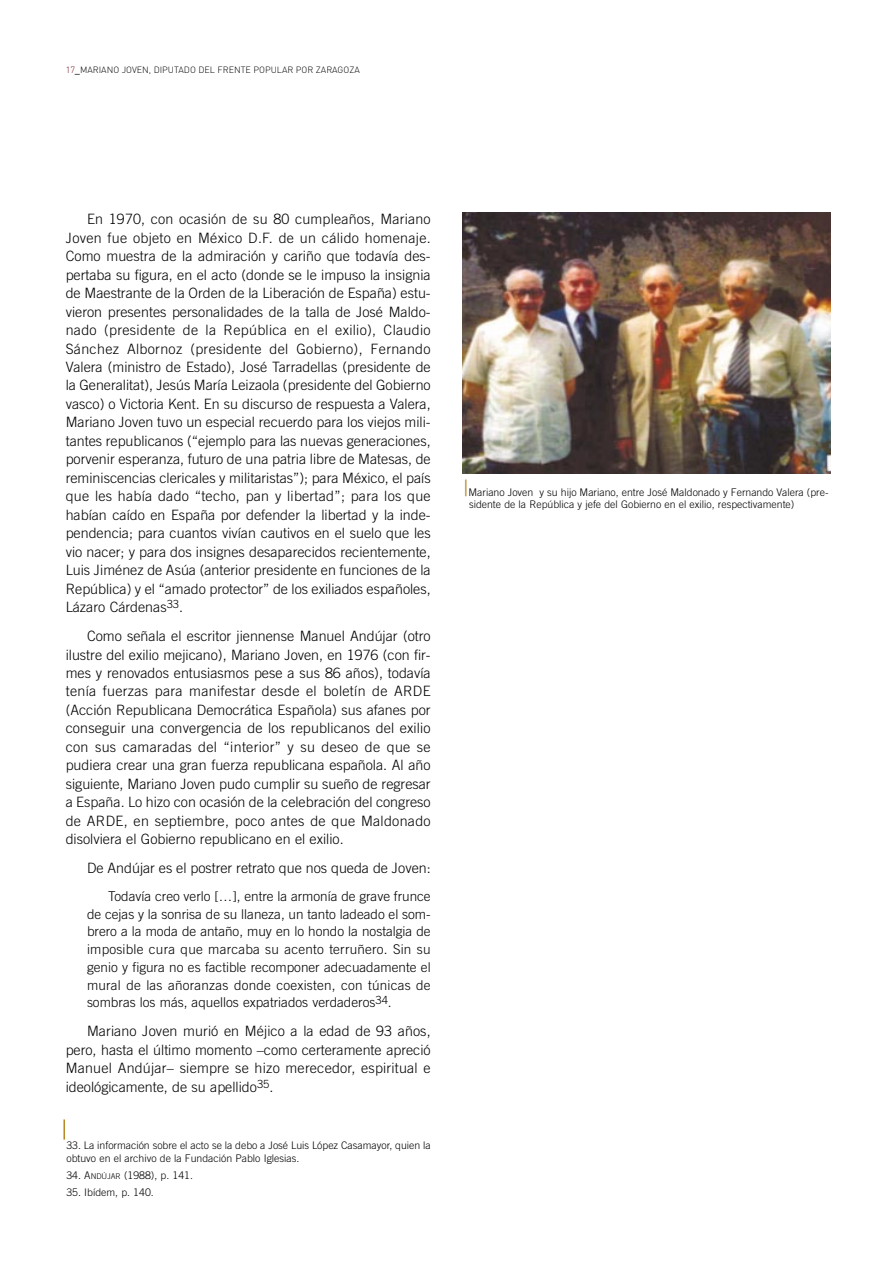
<style>
.page{position:relative;width:893px;height:1263px;background:#fff}
.page>*{position:absolute;margin:0;border:0;box-sizing:border-box;transform-origin:0 0}
.t1{font:300 14.25px/18.5px "Trade Gothic";color:#000;text-align:justify}
.t2{font:300 13.5px/17.7px "Trade Gothic";color:#000;text-align:justify}
.t3{font:300 10.5px/12.8px "Trade Gothic";color:#000}
.t4{font:300 9px "DIN";color:#000}
.s1{color:#77121b}
.s2{font-weight:500}
.s3{font-size:7.8px}
.s4{font-size:22.5px;color:#b68822}
</style>
<div class="page">
<hr style="left:63px;top:1119px;width:2px;height:21px;background:#b68822">
<img style="left:462px;top:213px;width:368px;height:261px">
<p class="t4" style="left:66px;top:66px;width:295px"><span class="s1">17</span><span class="s2">_</span>MARIANO JOVEN, DIPUTADO DEL FRENTE POPULAR POR ZARAGOZA</p>
<p class="t1" style="left:66px;top:211px;width:366px;text-indent:21px">En 1970, con ocasión de su 80 cumpleaños, Mariano Joven fue objeto en México D.F. de un cálido homenaje.<br>Como muestra de la admiración y cariño que todavía des&shy;pertaba su figura, en el acto (donde se le impuso la insignia de Maestrante de la Orden de la Liberación de España) estu&shy;vieron presentes personalidades de la talla de José Maldo&shy;nado (presidente de la República en el exilio), Claudio Sánchez Albornoz (presidente del Gobierno), Fernando Valera (ministro de Estado), José Tarradellas (presidente de la Generalitat), Jesús María Leizaola (presidente del Gobierno vasco) o Victoria Kent. En su discurso de respuesta a Valera, Mariano Joven tuvo un especial recuerdo para los viejos mili&shy;tantes republicanos (“ejemplo para las nuevas generaciones, porvenir esperanza, futuro de una patria libre de Matesas, de reminiscencias clericales y militaristas”); para México, el país que les había dado “techo, pan y libertad”; para los que habían caído en España por defender la libertad y la inde&shy;pendencia; para cuantos vivían cautivos en el suelo que les vio nacer; y para dos insignes desaparecidos recientemente, Luis Jiménez de Asúa (anterior presidente en funciones de la República) y el “amado protector” de los exiliados españoles, Lázaro Cárdenas<sup>33</sup>.</p>
<p class="t1" style="left:66px;top:628px;width:366px;text-indent:21px">Como señala el escritor jiennense Manuel Andújar (otro ilustre del exilio mejicano), Mariano Joven, en 1976 (con fir&shy;mes y renovados entusiasmos pese a sus 86 años), todavía tenía fuerzas para manifestar desde el boletín de ARDE (Acción Republicana Democrática Española) sus afanes por conseguir una convergencia de los republicanos del exilio con sus camaradas del “interior” y su deseo de que se pudiera crear una gran fuerza republicana española. Al año siguiente, Mariano Joven pudo cumplir su sueño de regresar a España. Lo hizo con ocasión de la celebración del congreso de ARDE, en septiembre, poco antes de que Maldonado disolviera el Gobierno republicano en el exilio.</p>
<p class="t1" style="left:87px;top:860px;width:345px">De Andújar es el postrer retrato que nos queda de Joven:</p>
<p class="t2" style="left:87px;top:889px;width:345px;text-indent:21px">Todavía creo verlo […], entre la armonía de grave frunce de cejas y la sonrisa de su llaneza, un tanto ladeado el som&shy;brero a la moda de antaño, muy en lo hondo la nostalgia de imposible cura que marcaba su acento terruñero. Sin su genio y figura no es factible recomponer adecuadamente el mural de las añoranzas donde coexisten, con túnicas de sombras los más, aquellos expatriados verdaderos<sup>34</sup>.</p>
<p class="t1" style="left:66px;top:1023px;width:366px;text-indent:21px">Mariano Joven murió en Méjico a la edad de 93 años, pero, hasta el último momento –como certeramente apreció Manuel Andújar– siempre se hizo merecedor, espiritual e ideológicamente, de su apellido<sup>35</sup>.</p>
<p class="t3" style="left:66px;top:1140px;width:366px">33. La información sobre el acto se la debo a José Luis López Casamayor, quien la obtuvo en el archivo de la Fundación Pablo Iglesias.</p>
<p class="t3" style="left:66px;top:1169px;width:128px">34. A<span class="s3">NDÚJAR</span> (1988), p. 141.</p>
<p class="t3" style="left:66px;top:1186px;width:89px">35. Ibídem, p. 140.</p>
<p class="t3" style="left:469px;top:487px;width:361px;line-height:12px;text-indent:-6px"><span class="s4">|</span>Mariano Joven y su hijo Mariano, entre José Maldonado y Fernando Valera (pre&shy;sidente de la República y jefe del Gobierno en el exilio, respectivamente)</p>
</div>
